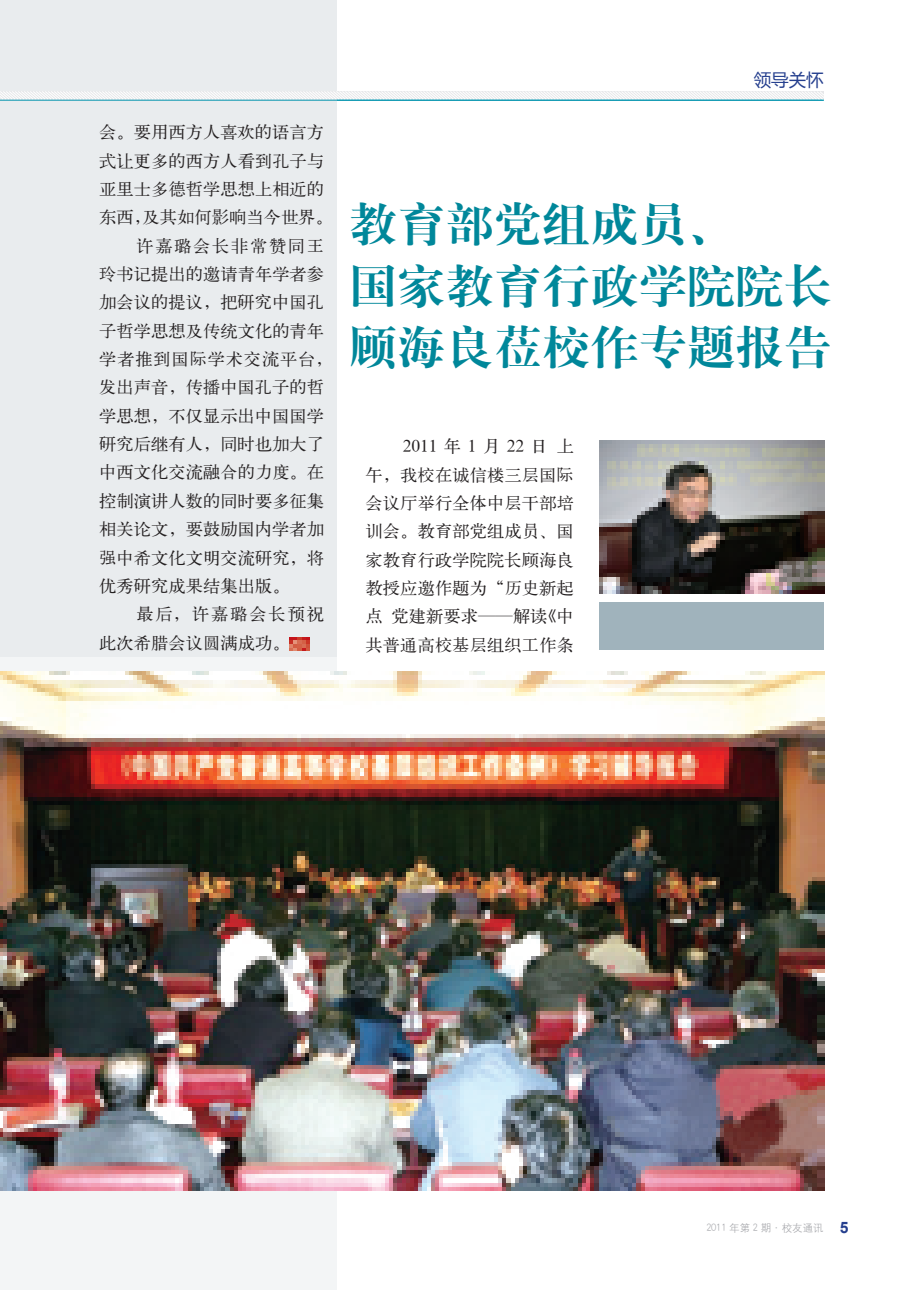
<style>
.page{position:relative;width:923px;height:1290px;background:#fff}
.page>*{position:absolute;margin:0;border:0;box-sizing:border-box;transform-origin:0 0}
.t1{font:46.9px/61.2px "H Ya 4 gj";color:#00879a}
.t2{font:17.5px "Microsoft Ya Hei";color:#253f8e}
.t3{font:16.8px/28.3px "H Ya 1 gj";color:#231f20;text-align:justify}
.t4{font:16.8px "H Ya 1 gj";letter-spacing:.045em;color:#231f20}
.t5{font:16.8px "H Ya 1 gj";letter-spacing:.095em;color:#231f20}
.t6{font:16.8px "H Ya 1 gj";letter-spacing:.105em;color:#231f20}
.t7{font:10.5px "H Yg 2 gj";color:#a8a9ad}
.s1{font-family:"Arial";font-weight:700;font-size:15.75px;color:#253f8e}
</style>
<div class="page">
<div style="left:0;top:0;width:336px;height:1290px;background:#e9ecee"></div>
<div style="left:0;top:657px;width:349px;height:633px;background:#f3f5f6"></div>
<img style="left:290px;top:637px;width:19px;height:13px">
<img style="left:600px;top:440px;width:225px;height:154px">
<img style="left:0;top:671px;width:825px;height:520px">
<div style="left:599px;top:602px;width:224px;height:48px;background:#a0b3bc"></div>
<svg style="left:0;top:91px;width:824px;height:10px"></svg>
<p class="t3" style="left:99px;top:118px;width:226px">会。要用西方人喜欢的语言方</p>
<p class="t3" style="left:99px;top:146px;width:226px">式让更多的西方人看到孔子与</p>
<p class="t3" style="left:99px;top:175px;width:226px">亚里士多德哲学思想上相近的</p>
<p class="t3" style="left:99px;top:203px;width:235px">东西，及其如何影响当今世界。</p>
<p class="t5" style="left:136px;top:237px;width:189px">许嘉璐会长非常赞同王</p>
<p class="t3" style="left:99px;top:260px;width:226px">玲书记提出的邀请青年学者参</p>
<p class="t3" style="left:99px;top:288px;width:226px">加会议的提议，把研究中国孔</p>
<p class="t3" style="left:99px;top:316px;width:226px">子哲学思想及传统文化的青年</p>
<p class="t4" style="left:99px;top:351px;width:235px">学者推到国际学术交流平台，</p>
<p class="t3" style="left:99px;top:373px;width:226px">发出声音，传播中国孔子的哲</p>
<p class="t3" style="left:99px;top:401px;width:226px">学思想，不仅显示出中国国学</p>
<p class="t3" style="left:99px;top:430px;width:226px">研究后继有人，同时也加大了</p>
<p class="t3" style="left:99px;top:458px;width:226px">中西文化交流融合的力度。在</p>
<p class="t3" style="left:99px;top:487px;width:226px">控制演讲人数的同时要多征集</p>
<p class="t3" style="left:99px;top:515px;width:226px">相关论文，要鼓励国内学者加</p>
<p class="t3" style="left:99px;top:543px;width:226px">强中希文化文明交流研究，将</p>
<p class="t3" style="left:99px;top:572px;width:192px">优秀研究成果结集出版。</p>
<p class="t6" style="left:136px;top:606px;width:189px">最后，许嘉璐会长预祝</p>
<p class="t3" style="left:99px;top:628px;width:192px">此次希腊会议圆满成功。</p>
<p class="t2" style="left:753px;top:68px;width:71px">领导关怀</p>
<h1 class="t1" style="left:349px;top:194px;width:485px">教育部党组成员、<br>国家教育行政学院院长顾海良莅校作专题报告</h1>
<p class="t3" style="left:365px;top:432px;width:210px;text-indent:37px">2011年1月22日上午，我校在诚信楼三层国际会议厅举行全体中层干部培训会。教育部党组成员、国家教育行政学院院长顾海良教授应邀作题为“历史新起点 党建新要求——解读《中共普通高校基层组织工作条</p>
<p class="t7" style="left:706px;top:1222px;width:144px">2011 年第 2 期·校友通讯 <span class="s1">5</span></p>
</div>
